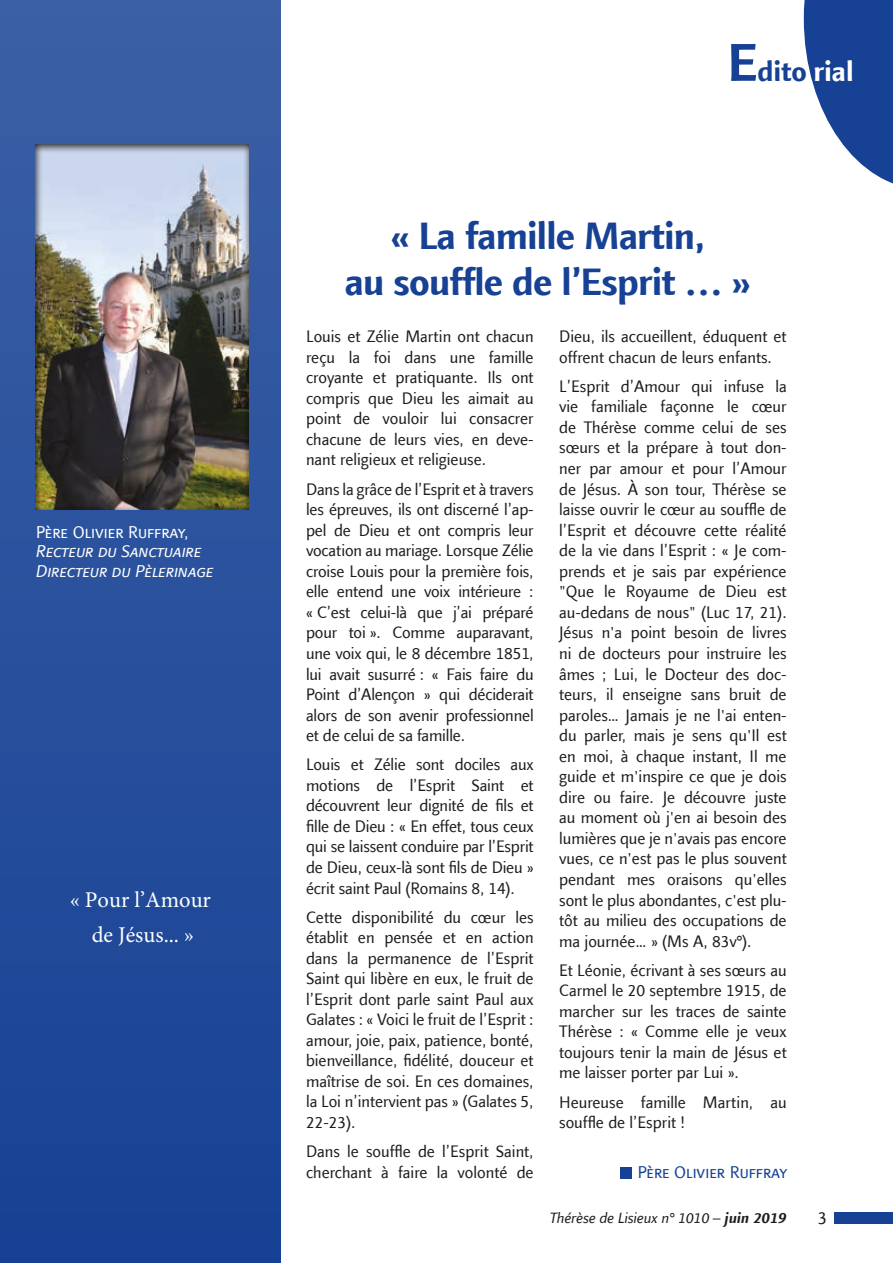
<style>
.page{position:relative;width:893px;height:1263px;background:#fff}
.page>*{position:absolute;margin:0;border:0;box-sizing:border-box;transform-origin:0 0}
.t1{font:700 38.4px/46px "Finnegan LT Com";letter-spacing:-.02em;color:#164194;text-align:center}
.t2{font:700 28.5px "Finnegan LT Com";color:#164194}
.t3{font:22.5px/34.5px "Minion Pro";color:#fff;text-align:center}
.t4{font:18px "Finnegan LT Com";color:#1d1d1b}
.t5{font:italic 17.25px/19.5px "Finnegan LT Com";color:#fff}
.t6{font:17.25px "Finnegan LT Com";color:#fff}
.t7{font:17.25px "Finnegan LT Com";color:#164194}
.t8{font:16.8px/20.5px "Finnegan LT Com";color:#1d1d1b;text-align:justify}
.t9{font:italic 15px "Finnegan LT Com";color:#1d1d1b}
.s1{font-size:54px}
.s2{color:#fff}
.s3{font-weight:700}
</style>
<div class="page">
<div style="left:0;top:0;width:281px;height:1263px;background:linear-gradient(to bottom,#3d60a4,#164194)"></div>
<svg style="left:804px;top:0;width:89px;height:184px"></svg>
<div style="left:32px;top:139px;width:216px;height:377px;background:#1d1d1b;opacity:.95"></div>
<div style="left:620px;top:1167px;width:12px;height:12px;background:#164194"></div>
<div style="left:835px;top:1212px;width:58px;height:12px;background:#164194"></div>
<p class="t6" style="left:36px;top:522px;width:154px">Père Olivier Ruffray,</p>
<p class="t5" style="left:36px;top:542px;width:179px">Recteur du Sanctuaire<br>Directeur du Pèlerinage</p>
<h3 class="t3" style="left:70px;top:883px;width:143px">« Pour l’Amour de Jésus... »</h3>
<h2 class="t2" style="left:727px;top:54px;width:128px"><span class="s1">E</span>dito <span class="s2">rial</span></h2>
<h1 class="t1" style="left:345px;top:214px;width:407px">« La famille Martin,<br>au souffle de l’Esprit … »</h1>
<p class="t8" style="left:306px;top:326px;width:229px">Louis et Zélie Martin ont chacun reçu la foi dans une famille croyante et pratiquante. Ils ont compris que Dieu les aimait au point de vouloir lui consacrer chacune de leurs vies, en deve&shy;nant religieux et religieuse.</p>
<p class="t8" style="left:306px;top:479px;width:229px">Dans la grâce de l’Esprit et à travers les épreuves, ils ont discerné l’ap&shy;pel de Dieu et ont compris leur vocation au mariage. Lorsque Zélie croise Louis pour la première fois, elle entend une voix intérieure : « C’est celui-là que j’ai préparé pour toi ». Comme auparavant, une voix qui, le 8 décembre 1851, lui avait susurré : « Fais faire du Point d’Alençon » qui déciderait alors de son avenir professionnel et de celui de sa famille.</p>
<p class="t8" style="left:306px;top:754px;width:229px">Louis et Zélie sont dociles aux motions de l’Esprit Saint et découvrent leur dignité de fils et fille de Dieu : « En effet, tous ceux qui se laissent conduire par l’Esprit de Dieu, ceux-là sont fils de Dieu » écrit saint Paul (Romains 8, 14).</p>
<p class="t8" style="left:306px;top:907px;width:229px">Cette disponibilité du cœur les établit en pensée et en action dans la permanence de l’Esprit Saint qui libère en eux, le fruit de l’Esprit dont parle saint Paul aux Galates : « Voici le fruit de l’Esprit : amour, joie, paix, patience, bonté, bienveillance, fidélité, douceur et maîtrise de soi. En ces domaines, la Loi n’intervient pas » (Galates 5, 22-23).</p>
<p class="t8" style="left:306px;top:1141px;width:229px">Dans le souffle de l’Esprit Saint, cherchant à faire la volonté de</p>
<p class="t8" style="left:559px;top:326px;width:229px">Dieu, ils accueillent, éduquent et offrent chacun de leurs enfants.</p>
<p class="t8" style="left:559px;top:376px;width:229px">L’Esprit d’Amour qui infuse la vie familiale façonne le cœur de Thérèse comme celui de ses sœurs et la prépare à tout don&shy;ner par amour et pour l’Amour de Jésus. À son tour, Thérèse se laisse ouvrir le cœur au souffle de l’Esprit et découvre cette réalité de la vie dans l’Esprit : « Je com&shy;prends et je sais par expérience "Que le Royaume de Dieu est au-dedans de nous" (Luc 17, 21).<br>Jésus n'a point besoin de livres ni de docteurs pour instruire les âmes ; Lui, le Docteur des doc&shy;teurs, il enseigne sans bruit de paroles... Jamais je ne l'ai enten&shy;du parler, mais je sens qu'Il est en moi, à chaque instant, Il me guide et m'inspire ce que je dois dire ou faire. Je découvre juste au moment où j'en ai besoin des lumières que je n'avais pas encore vues, ce n'est pas le plus souvent pendant mes oraisons qu'elles sont le plus abondantes, c'est plu&shy;tôt au milieu des occupations de ma journée... » (Ms A, 83v°).</p>
<p class="t8" style="left:559px;top:960px;width:229px">Et Léonie, écrivant à ses sœurs au Carmel le 20 septembre 1915, de marcher sur les traces de sainte Thérèse : « Comme elle je veux toujours tenir la main de Jésus et me laisser porter par Lui ».</p>
<p class="t8" style="left:559px;top:1092px;width:229px">Heureuse famille Martin, au souffle de l’Esprit !</p>
<p class="t7" style="left:638px;top:1161px;width:151px">Père Olivier Ruffray</p>
<p class="t9" style="left:550px;top:1209px;width:238px">Thérèse de Lisieux n° 1010 – <span class="s3">juin 2019</span></p>
<p class="t4" style="left:818px;top:1207px;width:11px">3</p>
</div>
